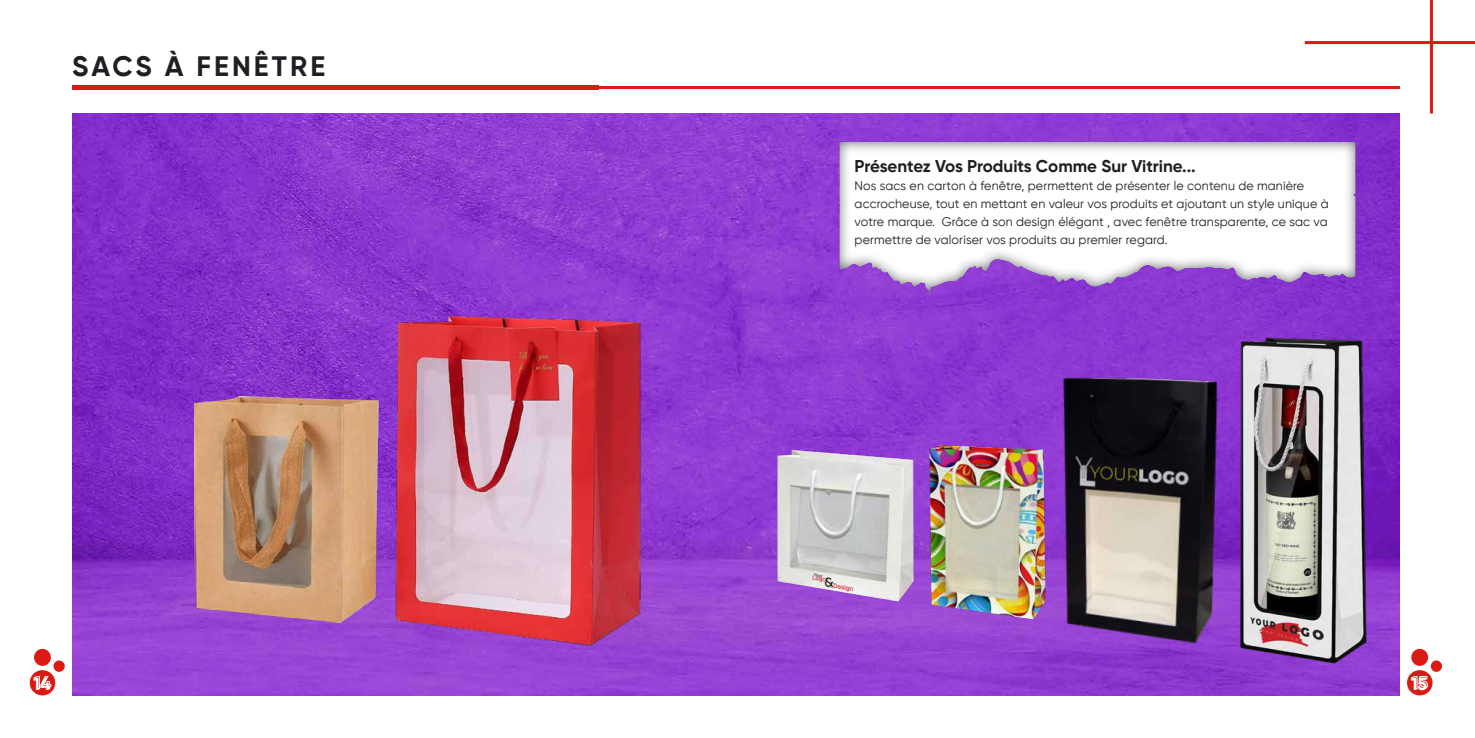
<style>
.page{position:relative;width:1475px;height:738px;background:#fff}
.page>*{position:absolute;margin:0;border:0;box-sizing:border-box;transform-origin:0 0}
.t1{font:700 28px "Gilroy";letter-spacing:.11em;color:#1d1f23}
.t2{font:700 17.6px "Gilroy";color:#fff}
.t3{font:700 17px "Gilroy";color:#1d1f23}
.t4{font:12.5px/18px "Gilroy";letter-spacing:.01em;color:#1d1f23}
</style>
<div class="page">
<hr style="left:1304px;top:41px;width:170px;height:3px;background:#db1a16">
<hr style="left:1429px;top:0;width:3px;height:113px;background:#db1a16">
<div style="left:1406px;top:669px;width:26px;height:25px;background:#db1a16;border-radius:50%"></div>
<div style="left:1410px;top:648px;width:17px;height:17px;background:#db1a16;border-radius:50%"></div>
<div style="left:1430px;top:660px;width:11px;height:11px;background:#db1a16;border-radius:50%"></div>
<div style="left:30px;top:669px;width:25px;height:25px;background:#db1a16;border-radius:50%"></div>
<div style="left:34px;top:648px;width:17px;height:17px;background:#db1a16;border-radius:50%"></div>
<div style="left:53px;top:660px;width:12px;height:11px;background:#db1a16;border-radius:50%"></div>
<img style="left:72px;top:113px;width:1327px;height:581px">
<hr style="left:72px;top:86px;width:1327px;height:2px;background:#db1a16">
<hr style="left:72px;top:85px;width:526px;height:4px;background:#db1a16">
<div style="left:837px;top:141px;width:518px;height:152px;background:#1d1f23;opacity:.75"></div>
<img style="left:395px;top:315px;width:245px;height:330px">
<img style="left:194px;top:396px;width:184px;height:226px">
<img style="left:1237px;top:337px;width:134px;height:329px">
<img style="left:769px;top:441px;width:152px;height:167px">
<img style="left:921px;top:438px;width:119px;height:186px">
<img style="left:1040px;top:367px;width:191px;height:287px">
<h1 class="t1" style="left:72px;top:49px;width:254px">SACS À FENÊTRE</h1>
<h3 class="t3" style="left:854px;top:155px;width:342px">Présentez Vos Produits Comme Sur Vitrine...</h3>
<p class="t4" style="left:854px;top:177px;width:475px">Nos sacs en carton à fenêtre, permettent de présenter le contenu de manière accrocheuse, tout en mettant en valeur vos produits et ajoutant un style unique à votre marque. Grâce à son design élégant , avec fenêtre transparente, ce sac va permettre de valoriser vos produits au premier regard.</p>
<h2 class="t2" style="left:33px;top:672px;width:19px">14</h2>
<h2 class="t2" style="left:1410px;top:672px;width:18px">15</h2>
</div>
